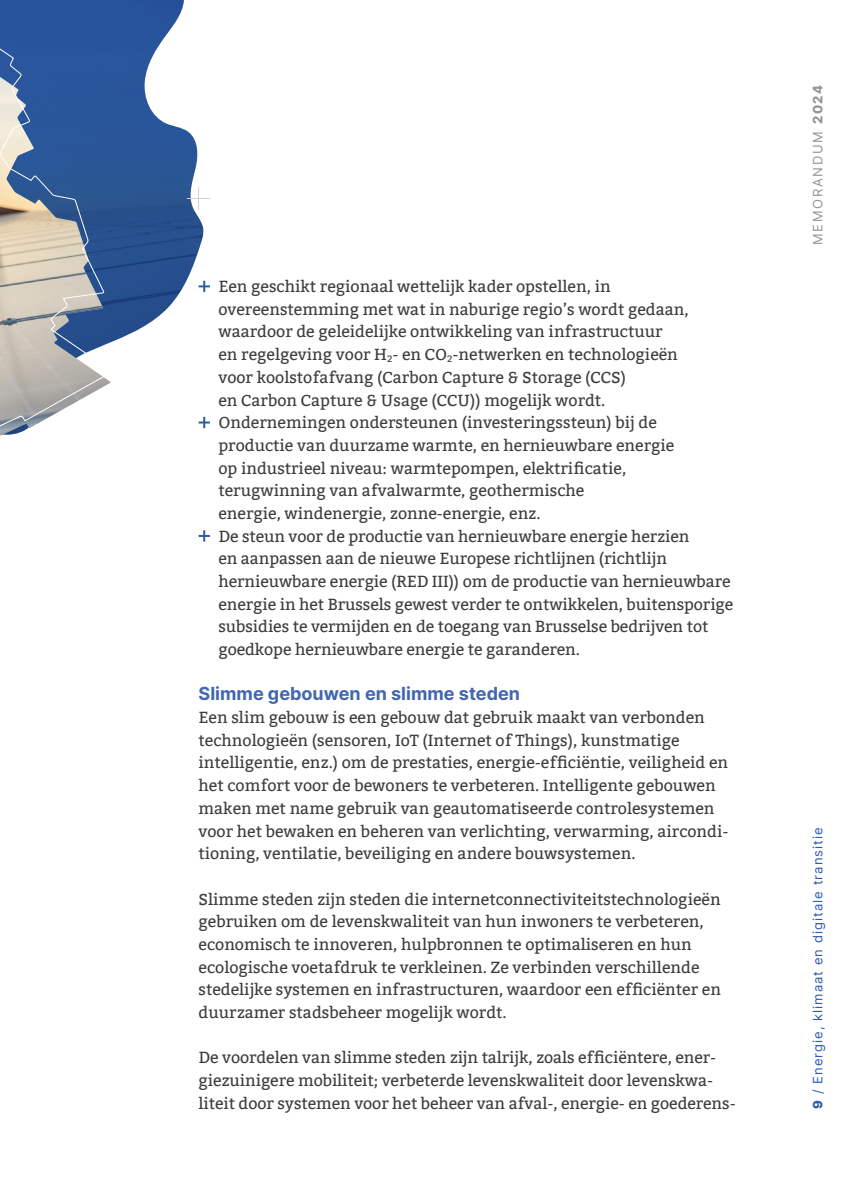
<style>
.page{position:relative;width:851px;height:1191px;background:#fff}
.page>*{position:absolute;margin:0;border:0;box-sizing:border-box;transform-origin:0 0}
.t1{font:700 18px "Inter";color:#4266b1}
.t2{font:16px/22.6px "Bitter";color:#3e3e3f}
.t3{font:13px "Inter";letter-spacing:.08em;color:#2c5caa}
.t4{font:13px "Inter";letter-spacing:.13em;color:#939598}
.s1{font-weight:800}
</style>
<div class="page">
<img style="left:0;top:0;width:204px;height:429px">
<svg style="left:0;top:17px;width:113px;height:419px"></svg>
<svg style="left:198px;top:281px;width:12px;height:11px"></svg>
<svg style="left:198px;top:417px;width:12px;height:11px"></svg>
<svg style="left:198px;top:530px;width:12px;height:11px"></svg>
<svg style="left:187px;top:187px;width:23px;height:23px"></svg>
<p class="t2" style="left:218px;top:275px;width:472px">Een geschikt regionaal wettelijk kader opstellen, in overeenstemming met wat in naburige regio’s wordt gedaan, waardoor de geleidelijke ontwikkeling van infrastructuur<br>en regelgeving voor H<sub>2</sub>- en CO<sub>2</sub>-netwerken en technologieën voor koolstofafvang (Carbon Capture &amp; Storage (CCS)<br>en Carbon Capture &amp; Usage (CCU)) mogelijk wordt.</p>
<p class="t2" style="left:218px;top:411px;width:457px">Ondernemingen ondersteunen (investeringssteun) bij de productie van duurzame warmte, en hernieuwbare energie op industrieel niveau: warmtepompen, elektrificatie, terugwinning van afvalwarmte, geothermische<br>energie, windenergie, zonne-energie, enz.</p>
<p class="t2" style="left:218px;top:525px;width:516px">De steun voor de productie van hernieuwbare energie herzien<br>en aanpassen aan de nieuwe Europese richtlijnen (richtlijn hernieuwbare energie (RED III)) om de productie van hernieuwbare energie in het Brussels gewest verder te ontwikkelen, buitensporige subsidies te vermijden en de toegang van Brusselse bedrijven tot goedkope hernieuwbare energie te garanderen.</p>
<p class="t1" style="left:198px;top:681px;width:323px">Slimme gebouwen en slimme steden</p>
<p class="t2" style="left:198px;top:706px;width:531px">Een slim gebouw is een gebouw dat gebruik maakt van verbonden technologieën (sensoren, IoT (Internet of Things), kunstmatige intelligentie, enz.) om de prestaties, energie-efficiëntie, veiligheid en het comfort voor de bewoners te verbeteren. Intelligente gebouwen maken met name gebruik van geautomatiseerde controlesystemen voor het bewaken en beheren van verlichting, verwarming, aircondi&shy;tioning, ventilatie, beveiliging en andere bouwsystemen.</p>
<p class="t2" style="left:198px;top:888px;width:524px">Slimme steden zijn steden die internetconnectiviteitstechnologieën gebruiken om de levenskwaliteit van hun inwoners te verbeteren, economisch te innoveren, hulpbronnen te optimaliseren en hun ecologische voetafdruk te verkleinen. Ze verbinden verschillende stedelijke systemen en infrastructuren, waardoor een efficiënter en duurzamer stadsbeheer mogelijk wordt.</p>
<p class="t2" style="left:198px;top:1046px;width:538px">De voordelen van slimme steden zijn talrijk, zoals efficiëntere, ener&shy;giezuinigere mobiliteit; verbeterde levenskwaliteit door levenskwa&shy;liteit door systemen voor het beheer van afval-, energie- en goederens-</p>
<p class="t4" style="left:808px;top:245px;width:161px;rotate:-90deg">MEMORANDUM <span class="s1">2024</span></p>
<p class="t3" style="left:808px;top:1108px;width:283px;rotate:-90deg"><span class="s1">9</span> / Energie, klimaat en digitale transitie</p>
</div>
